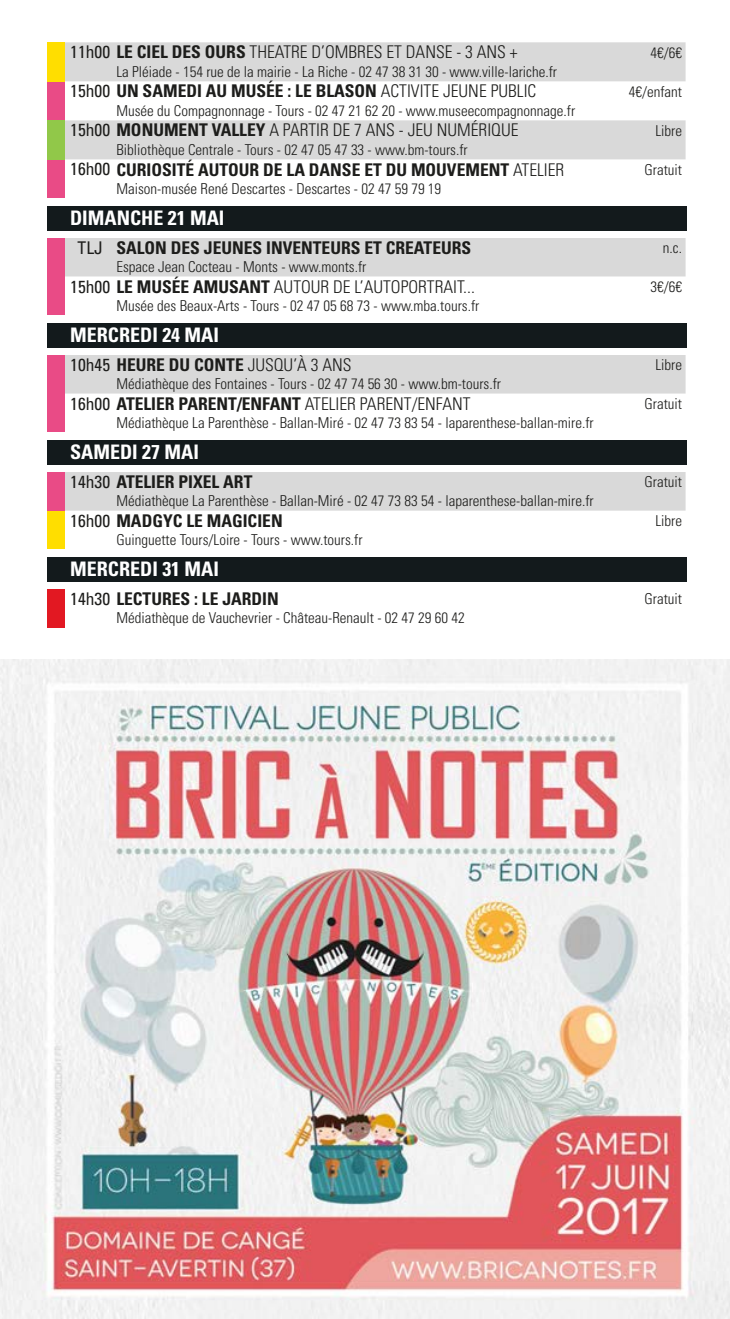
<style>
.page{position:relative;width:730px;height:1319px;background:#fff}
.page>*{position:absolute;margin:0;border:0;box-sizing:border-box;transform-origin:0 0}
.t1{font:700 condensed 20px "Univers";color:#fff}
.t2{font:700 condensed 17.5px "Univers";color:#1d1d1b}
.t3{font:300 condensed 17.5px "Univers LT Std";color:#1d1d1b}
.t4{font:300 condensed 15px "Univers LT Std";color:#1d1d1b}
.s1{font-family:"Univers";font-weight:400}
.s2{font-family:"Univers";font-weight:700}
.s3{font-weight:400}
.s4{font-family:"Univers LT Std";font-weight:300}
</style>
<div class="page">
<img style="left:0;top:659px;width:730px;height:659px">
<svg style="left:48px;top:42px;width:638px;height:468px;fill:#d9d9d9"></svg>
<div style="left:47px;top:354px;width:18px;height:39px;background:#e94b86"></div>
<div style="left:47px;top:159px;width:18px;height:39px;background:#e94b86"></div>
<div style="left:47px;top:510px;width:18px;height:39px;background:#ffde00"></div>
<div style="left:47px;top:276px;width:18px;height:39px;background:#e94b86"></div>
<div style="left:47px;top:81px;width:18px;height:39px;background:#e94b86"></div>
<div style="left:47px;top:120px;width:18px;height:39px;background:#91c849"></div>
<div style="left:47px;top:237px;width:18px;height:39px;background:#e94b86"></div>
<div style="left:47px;top:393px;width:18px;height:39px;background:#e94b86"></div>
<div style="left:47px;top:43px;width:18px;height:38px;background:#ffde00"></div>
<div style="left:47px;top:588px;width:18px;height:39px;background:#e21822"></div>
<div style="left:47px;top:471px;width:18px;height:39px;background:#e94b86"></div>
<div style="left:47px;top:198px;width:640px;height:39px;background:#fff"></div>
<div style="left:47px;top:206px;width:640px;height:24px;background:#131a1c"></div>
<div style="left:47px;top:315px;width:640px;height:39px;background:#fff"></div>
<div style="left:47px;top:323px;width:640px;height:24px;background:#131a1c"></div>
<div style="left:47px;top:432px;width:640px;height:39px;background:#fff"></div>
<div style="left:47px;top:440px;width:640px;height:24px;background:#131a1c"></div>
<div style="left:47px;top:557px;width:640px;height:24px;background:#131a1c"></div>
<p class="t3" style="left:70px;top:42px;width:449px"><span class="s1">11h00</span> <span class="s2">LE CIEL DES OURS</span> THEATRE D’OMBRES ET DANSE - 3 ANS +</p>
<p class="t4" style="left:650px;top:43px;width:33px">4€/6€</p>
<p class="t4" style="left:116px;top:63px;width:442px">La Pléiade - 154 rue de la mairie - La Riche - 02 47 38 31 30 - www.ville-lariche.fr</p>
<p class="t2" style="left:70px;top:80px;width:468px"><span class="s3">15h00</span> UN SAMEDI AU MUSÉE : LE BLASON <span class="s4">ACTIVITE JEUNE PUBLIC</span></p>
<p class="t4" style="left:629px;top:82px;width:55px">4€/enfant</p>
<p class="t4" style="left:116px;top:102px;width:460px">Musée du Compagnonnage - Tours - 02 47 21 62 20 - www.museecompagnonnage.fr</p>
<p class="t3" style="left:70px;top:120px;width:450px"><span class="s1">15h00</span> <span class="s2">MONUMENT VALLEY</span> A PARTIR DE 7 ANS - JEU NUMÉRIQUE</p>
<p class="t4" style="left:655px;top:121px;width:28px">Libre</p>
<p class="t4" style="left:116px;top:141px;width:353px">Bibliothèque Centrale - Tours - 02 47 05 47 33 - www.bm-tours.fr</p>
<p class="t2" style="left:70px;top:158px;width:496px"><span class="s3">16h00</span> CURIOSITÉ AUTOUR DE LA DANSE ET DU MOUVEMENT <span class="s4">ATELIER</span></p>
<p class="t4" style="left:645px;top:160px;width:39px">Gratuit</p>
<p class="t4" style="left:116px;top:180px;width:326px">Maison-musée René Descartes - Descartes - 02 47 59 79 19</p>
<h1 class="t1" style="left:70px;top:206px;width:156px">DIMANCHE 21 MAI</h1>
<p class="t2" style="left:78px;top:236px;width:395px"><span class="s3">TLJ</span> SALON DES JEUNES INVENTEURS ET CREATEURS</p>
<p class="t4" style="left:663px;top:238px;width:21px">n.c.</p>
<p class="t4" style="left:116px;top:258px;width:252px">Espace Jean Cocteau - Monts - www.monts.fr</p>
<p class="t3" style="left:70px;top:276px;width:406px"><span class="s1">15h00</span> <span class="s2">LE MUSÉE AMUSANT</span> AUTOUR DE L’AUTOPORTRAIT...</p>
<p class="t4" style="left:650px;top:277px;width:33px">3€/6€</p>
<p class="t4" style="left:116px;top:297px;width:365px">Musée des Beaux-Arts - Tours - 02 47 05 68 73 - www.mba.tours.fr</p>
<h1 class="t1" style="left:70px;top:322px;width:150px">MERCREDI 24 MAI</h1>
<p class="t2" style="left:70px;top:353px;width:283px"><span class="s3">10h45</span> HEURE DU CONTE <span class="s4">JUSQU’À 3 ANS</span></p>
<p class="t4" style="left:655px;top:355px;width:28px">Libre</p>
<p class="t4" style="left:116px;top:375px;width:386px">Médiathèque des Fontaines - Tours - 02 47 74 56 30 - www.bm-tours.fr</p>
<p class="t2" style="left:70px;top:392px;width:402px"><span class="s3">16h00</span> ATELIER PARENT/ENFANT <span class="s4">ATELIER PARENT/ENFANT</span></p>
<p class="t4" style="left:645px;top:394px;width:39px">Gratuit</p>
<p class="t4" style="left:116px;top:414px;width:479px">Médiathèque La Parenthèse - Ballan-Miré - 02 47 73 83 54 - laparenthese-ballan-mire.fr</p>
<h1 class="t1" style="left:70px;top:439px;width:130px">SAMEDI 27 MAI</h1>
<p class="t2" style="left:70px;top:470px;width:184px"><span class="s3">14h30</span> ATELIER PIXEL ART</p>
<p class="t4" style="left:645px;top:472px;width:39px">Gratuit</p>
<p class="t4" style="left:116px;top:492px;width:479px">Médiathèque La Parenthèse - Ballan-Miré - 02 47 73 83 54 - laparenthese-ballan-mire.fr</p>
<p class="t2" style="left:70px;top:509px;width:214px"><span class="s3">16h00</span> MADGYC LE MAGICIEN</p>
<p class="t4" style="left:655px;top:511px;width:28px">Libre</p>
<p class="t4" style="left:116px;top:531px;width:248px">Guinguette Tours/Loire - Tours - www.tours.fr</p>
<h1 class="t1" style="left:70px;top:556px;width:150px">MERCREDI 31 MAI</h1>
<p class="t2" style="left:70px;top:587px;width:210px"><span class="s3">14h30</span> LECTURES : LE JARDIN</p>
<p class="t4" style="left:645px;top:589px;width:39px">Gratuit</p>
<p class="t4" style="left:116px;top:609px;width:350px">Médiathèque de Vauchevrier - Château-Renault - 02 47 29 60 42</p>
</div>
